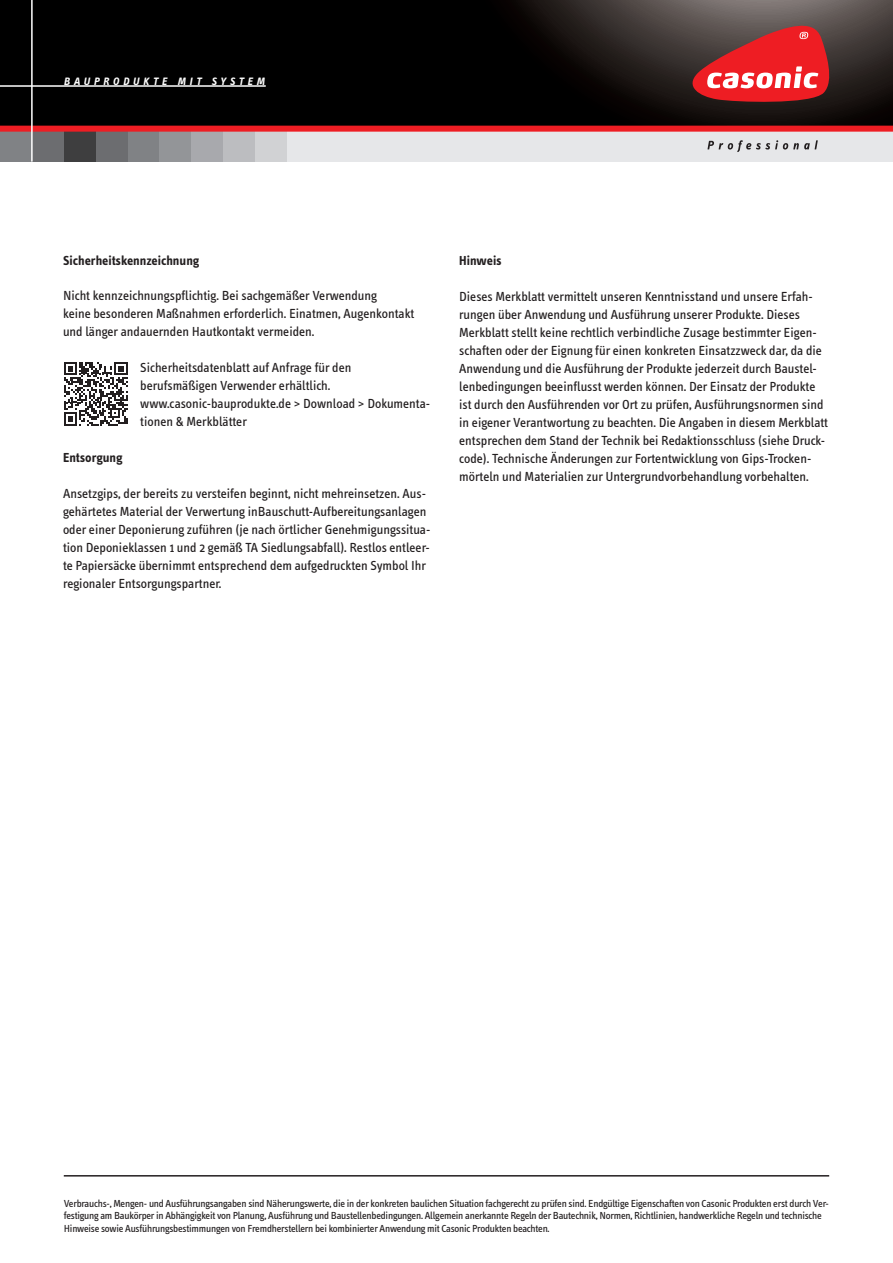
<style>
.page{position:relative;width:893px;height:1263px;background:#fff}
.page>*{position:absolute;margin:0;border:0;box-sizing:border-box;transform-origin:0 0}
.t1{font:13.5px/18px "Info Text";color:#231f20}
.t2{font:700 13.5px "Info Text";color:#231f20}
.t3{font:italic 700 11.1px "Info Text";letter-spacing:.36em;color:#fff}
.t4{font:10.5px/12.6px "Info Text";letter-spacing:-.02em;color:#231f20}
</style>
<div class="page">
<hr style="left:64px;top:1175px;width:765px;height:1px;background:#231f20">
<div style="left:0;top:0;width:893px;height:132px;background:#000"></div>
<svg style="left:355px;top:0;width:538px;height:126px"></svg>
<div style="left:0;top:130px;width:32px;height:32px;background:#808285"></div>
<div style="left:32px;top:130px;width:32px;height:32px;background:#6c6d70"></div>
<div style="left:64px;top:130px;width:32px;height:32px;background:#3e3e3f"></div>
<div style="left:96px;top:130px;width:32px;height:32px;background:#6c6d70"></div>
<div style="left:128px;top:130px;width:31px;height:32px;background:#808285"></div>
<div style="left:159px;top:130px;width:32px;height:32px;background:#939598"></div>
<div style="left:191px;top:130px;width:32px;height:32px;background:#a8a9ad"></div>
<div style="left:223px;top:130px;width:32px;height:32px;background:#bcbdc0"></div>
<div style="left:255px;top:130px;width:32px;height:32px;background:#d1d2d4"></div>
<div style="left:287px;top:130px;width:606px;height:32px;background:#e6e7e9"></div>
<svg style="left:684px;top:21px;width:151px;height:84px;background:#aa3d3f"></svg>
<svg style="left:707px;top:140px;width:111px;height:12px"></svg>
<hr style="left:0;top:85px;width:266px;height:2px;background:#fff">
<div style="left:0;top:126px;width:893px;height:6px;background:#ee1d23"></div>
<hr style="left:31px;top:0;width:2px;height:162px;background:#fff">
<svg style="left:64px;top:362px;width:64px;height:64px"></svg>
<p class="t3" style="left:64px;top:75px;width:202px">BAUPRODUKTE MIT SYSTEM</p>
<p class="t2" style="left:63px;top:252px;width:138px">Sicherheitskennzeichnung</p>
<p class="t1" style="left:63px;top:287px;width:353px">Nicht kennzeichnungspflichtig. Bei sachgemäßer Verwendung<br>keine besonderen Maßnahmen erforderlich. Einatmen, Augenkontakt und länger andauernden Hautkontakt vermeiden.</p>
<p class="t1" style="left:140px;top:359px;width:291px">Sicherheitsdatenblatt auf Anfrage für den berufsmäßigen Verwender erhältlich. www.casonic-bauprodukte.de &gt; Download &gt; Dokumenta&shy;tionen &amp; Merkblätter</p>
<p class="t2" style="left:63px;top:450px;width:61px">Entsorgung</p>
<p class="t1" style="left:63px;top:485px;width:369px">Ansetzgips, der bereits zu versteifen beginnt, nicht mehreinsetzen. Aus&shy;gehärtetes Material der Verwertung inBauschutt-Aufbereitungsanlagen oder einer Deponierung zuführen (je nach örtlicher Genehmigungssitua&shy;tion Deponieklassen 1 und 2 gemäß TA Siedlungsabfall). Restlos entleer&shy;te Papiersäcke übernimmt entsprechend dem aufgedruckten Symbol Ihr regionaler Entsorgungspartner.</p>
<p class="t2" style="left:459px;top:252px;width:44px">Hinweis</p>
<p class="t1" style="left:459px;top:287px;width:370px">Dieses Merkblatt vermittelt unseren Kenntnisstand und unsere Erfah&shy;rungen über Anwendung und Ausführung unserer Produkte. Dieses Merkblatt stellt keine rechtlich verbindliche Zusage bestimmter Eigen&shy;schaften oder der Eignung für einen konkreten Einsatzzweck dar, da die Anwendung und die Ausführung der Produkte jederzeit durch Baustel&shy;lenbedingungen beeinflusst werden können. Der Einsatz der Produkte ist durch den Ausführenden vor Ort zu prüfen, Ausführungsnormen sind in eigener Verantwortung zu beachten. Die Angaben in diesem Merkblatt entsprechen dem Stand der Technik bei Redaktionsschluss (siehe Druck&shy;code). Technische Änderungen zur Fortentwicklung von Gips-Trocken&shy;mörteln und Materialien zur Untergrundvorbehandlung vorbehalten.</p>
<p class="t4" style="left:64px;top:1197px;width:767px">Verbrauchs-, Mengen- und Ausführungsangaben sind Näherungswerte, die in der konkreten baulichen Situation fachgerecht zu prüfen sind. Endgültige Eigenschaften von Casonic Produkten erst durch Ver&shy;festigung am Baukörper in Abhängigkeit von Planung, Ausführung und Baustellenbedingungen. Allgemein anerkannte Regeln der Bautechnik, Normen, Richtlinien, handwerkliche Regeln und technische<br>Hinweise sowie Ausführungsbestimmungen von Fremdherstellern bei kombinierter Anwendung mit Casonic Produkten beachten.</p>
</div>
